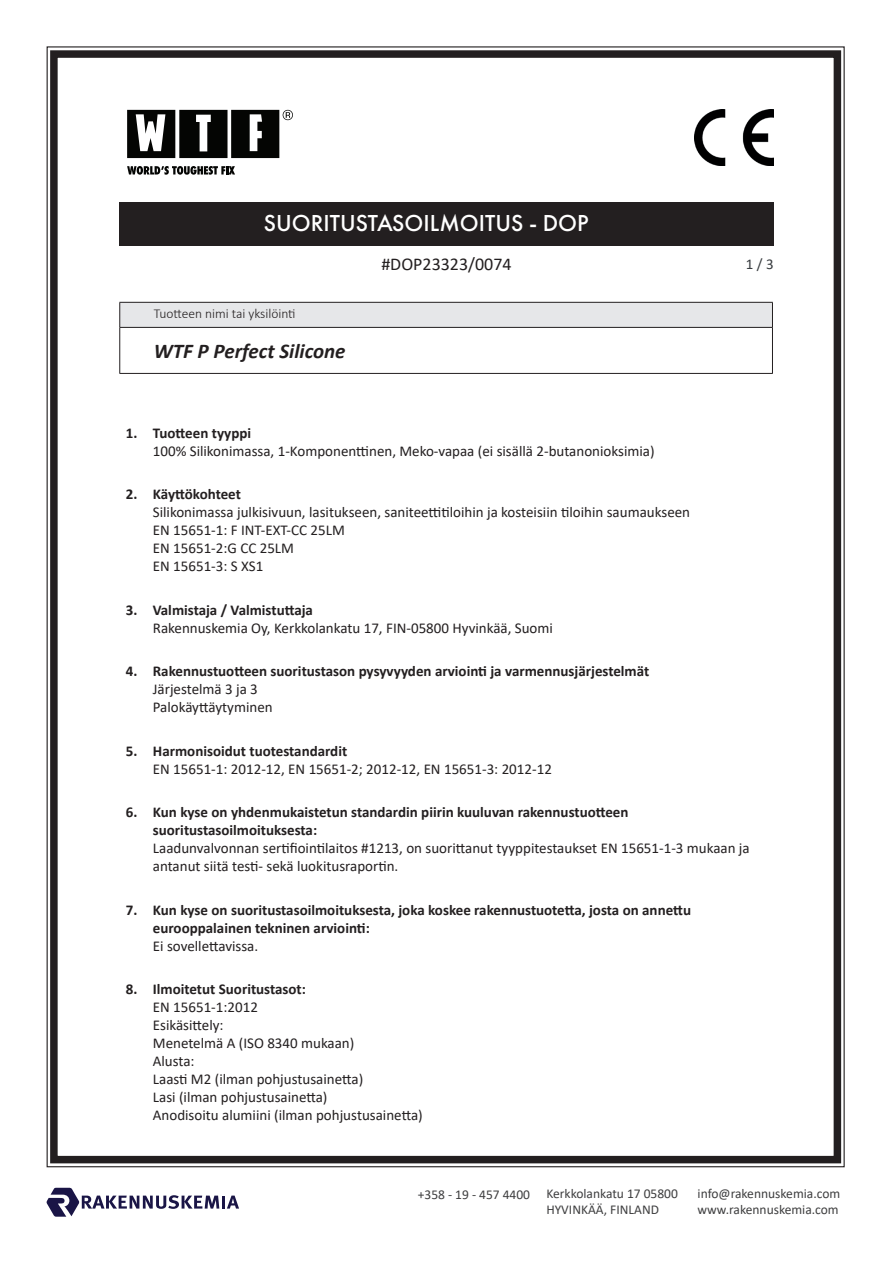
<style>
.page{position:relative;width:893px;height:1263px;background:#fff}
.page>*{position:absolute;margin:0;border:0;box-sizing:border-box;transform-origin:0 0}
.t1{font:500 24px "Futura PT";color:#fff}
.t2{font:italic 700 21px "Calibri";color:#231f20}
.t3{font:18px "Calibri";color:#231f20}
.t4{font:15px/18px "Calibri";color:#231f20}
.t5{font:700 15px/18px "Calibri";color:#231f20}
.t6{font:15px "Calibri";color:#383c3f}
.t7{font:13.5px/16.2px "Calibri";color:#3e3e3f}
.t8{font:300 13.5px "Calibri";color:#231f20}
</style>
<div class="page">
<div style="left:50px;top:50px;width:791px;height:1113px;border:8px solid #231f20"></div>
<svg style="left:127px;top:110px;width:166px;height:48px"></svg>
<svg style="left:127px;top:166px;width:108px;height:9px"></svg>
<div style="left:119px;top:202px;width:655px;height:43px;background:#231f20"></div>
<svg style="left:46px;top:1188px;width:193px;height:29px"></svg>
<img style="left:695px;top:109px;width:79px;height:56px">
<div style="left:120px;top:302px;width:652px;height:25px;background:#e6e7e9"></div>
<hr style="left:119px;top:302px;width:654px;height:1px;background:#231f20">
<svg style="left:119px;top:303px;width:1px;height:24px"></svg>
<svg style="left:772px;top:303px;width:1px;height:24px"></svg>
<hr style="left:119px;top:327px;width:654px;height:1px;background:#231f20">
<hr style="left:119px;top:328px;width:1px;height:45px;background:#231f20">
<hr style="left:772px;top:328px;width:1px;height:45px;background:#231f20">
<hr style="left:119px;top:373px;width:654px;height:1px;background:#231f20">
<h1 class="t1" style="left:264px;top:209px;width:327px">SUORITUSTASOILMOITUS - DOP</h1>
<p class="t8" style="left:154px;top:306px;width:143px">Tuotteen nimi tai yksilöinti</p>
<h2 class="t2" style="left:154px;top:336px;width:193px">WTF P Perfect Silicone</h2>
<p class="t3" style="left:381px;top:251px;width:132px">#DOP23323/0074</p>
<p class="t6" style="left:746px;top:253px;width:29px">1 / 3</p>
<p class="t5" style="left:126px;top:424px;width:127px">1. Tuotteen tyyppi</p>
<p class="t4" style="left:153px;top:441px;width:503px">100% Silikonimassa, 1-Komponenttinen, Meko-vapaa (ei sisällä 2-butanonioksimia)</p>
<p class="t5" style="left:126px;top:485px;width:117px">2. Käyttökohteet</p>
<p class="t4" style="left:153px;top:503px;width:539px">Silikonimassa julkisivuun, lasitukseen, saniteettitiloihin ja kosteisiin tiloihin saumaukseen EN 15651-1: F INT-EXT-CC 25LM<br>EN 15651-2:G CC 25LM<br>EN 15651-3: S XS1</p>
<p class="t5" style="left:126px;top:601px;width:189px">3. Valmistaja / Valmistuttaja</p>
<p class="t4" style="left:153px;top:618px;width:402px">Rakennuskemia Oy, Kerkkolankatu 17, FIN-05800 Hyvinkää, Suomi</p>
<p class="t5" style="left:126px;top:662px;width:525px">4. Rakennustuotteen suoritustason pysyvyyden arviointi ja varmennusjärjestelmät</p>
<p class="t4" style="left:153px;top:680px;width:121px">Järjestelmä 3 ja 3<br>Palokäyttäytyminen</p>
<p class="t5" style="left:126px;top:742px;width:223px">5. Harmonisoidut tuotestandardit</p>
<p class="t4" style="left:153px;top:759px;width:401px">EN 15651-1: 2012-12, EN 15651-2; 2012-12, EN 15651-3: 2012-12</p>
<p class="t5" style="left:153px;top:803px;width:477px;text-indent:-27px">6. Kun kyse on yhdenmukaistetun standardin piirin kuuluvan rakennustuotteen suoritustasoilmoituksesta:</p>
<p class="t4" style="left:153px;top:839px;width:598px">Laadunvalvonnan sertifiointilaitos #1213, on suorittanut tyyppitestaukset EN 15651-1-3 mukaan ja antanut siitä testi- sekä luokitusraportin.</p>
<p class="t5" style="left:153px;top:901px;width:540px;text-indent:-27px">7. Kun kyse on suoritustasoilmoituksesta, joka koskee rakennustuotetta, josta on annettu eurooppalainen tekninen arviointi:</p>
<p class="t4" style="left:153px;top:936px;width:107px">Ei sovellettavissa.</p>
<p class="t5" style="left:126px;top:980px;width:182px">8. Ilmoitetut Suoritustasot:</p>
<p class="t4" style="left:153px;top:998px;width:271px">EN 15651-1:2012<br>Esikäsittely:<br>Menetelmä A (ISO 8340 mukaan)<br>Alusta:<br>Laasti M2 (ilman pohjustusainetta)<br>Lasi (ilman pohjustusainetta)<br>Anodisoitu alumiini (ilman pohjustusainetta)</p>
<p class="t7" style="left:418px;top:1186px;width:114px">+358 - 19 - 457 4400</p>
<p class="t7" style="left:546px;top:1185px;width:133px">Kerkkolankatu 17 05800<br>HYVINKÄÄ, FINLAND</p>
<p class="t7" style="left:698px;top:1185px;width:144px">info@rakennuskemia.com www.rakennuskemia.com</p>
</div>
